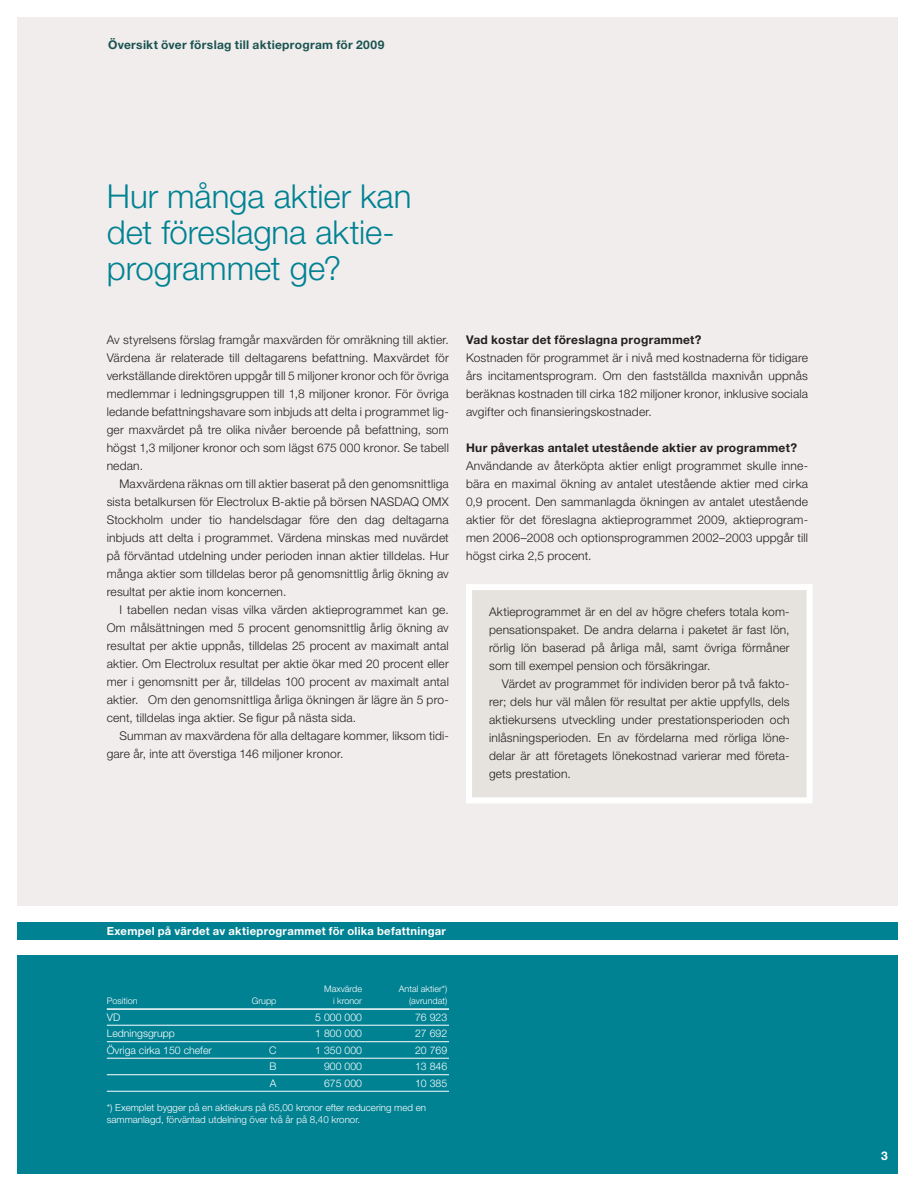
<style>
.page{position:relative;width:915px;height:1191px;background:#fff}
.page>*{position:absolute;margin:0;border:0;box-sizing:border-box;transform-origin:0 0}
.F_08_Underrubrik{font:300 33px/36px "Helvetica Neue LT Std";letter-spacing:-.005em;color:#008293}
.F_01_Bröd_u_indrag{font:300 12px/18px "Helvetica Neue LT Std";letter-spacing:.015em;color:#231f20;text-align:justify}
.F_02_Bröd_m_indrag{font:300 12px/18px "Helvetica Neue LT Std";letter-spacing:.015em;color:#231f20;text-align:justify}
.F_03_Mell_1{font:700 12px "Helvetica Neue LT Std";letter-spacing:.025em;color:#231f20}
.X_Avsnitt{font:700 12px "Helvetica Neue LT Std";letter-spacing:.025em;color:#1b5351}
.X_Avsnitt-2{font:700 12px "Helvetica Neue LT Std";color:#fff}
.F_11_Bildrubrik{font:700 11.25px "Helvetica Neue LT Std";letter-spacing:.025em;color:#fff}
.F_17_T_Text{font:300 10.5px "Helvetica Neue LT Std";color:#fff}
.F_19_T_Fotot{font:300 9.75px/12px "Helvetica Neue LT Std";color:#fff}
.F_15_T_Huvud{font:300 9px "Helvetica Neue LT Std";color:#fff}
</style>
<div class="page">
<div style="left:17px;top:955px;width:880px;height:219px;background:#008293"></div>
<div style="left:17px;top:17px;width:879px;height:888px;background:#f0edec"></div>
<div style="left:17px;top:922px;width:880px;height:17px;background:#008293"></div>
<div style="left:469px;top:587px;width:340px;height:213px;background:#e6e2de"></div>
<div style="left:466px;top:584px;width:346px;height:219px;border:6px solid #fff"></div>
<hr style="left:107px;top:1008px;width:342px;height:1px;background:#fff">
<hr style="left:107px;top:1024px;width:342px;height:1px;background:#fff">
<hr style="left:107px;top:1041px;width:342px;height:1px;background:#fff">
<hr style="left:107px;top:1057px;width:342px;height:1px;background:#fff">
<hr style="left:107px;top:1074px;width:342px;height:1px;background:#fff">
<hr style="left:107px;top:1090px;width:342px;height:1px;background:#fff">
<p class="X_Avsnitt" style="left:108px;top:37px;width:277px">Översikt över förslag till aktieprogram för 2009</p>
<p class="F_08_Underrubrik" style="left:107px;top:178px;width:306px">Hur många aktier kan det föreslagna aktie&shy;programmet ge?</p>
<p class="F_01_Bröd_u_indrag" style="left:107px;top:330px;width:343px">Av styrelsens förslag framgår maxvärden för omräkning till aktier.<br>Värdena är relaterade till deltagarens befattning. Maxvärdet för verkställande direktören uppgår till 5 miljoner kronor och för övriga medlemmar i ledningsgruppen till 1,8 miljoner kronor. För övriga ledande befattningshavare som inbjuds att delta i programmet lig&shy;ger maxvärdet på tre olika nivåer beroende på befattning, som högst 1,3 miljoner kronor och som lägst 675 000 kronor. Se tabell nedan.</p>
<p class="F_02_Bröd_m_indrag" style="left:107px;top:474px;width:343px;text-indent:13px">Maxvärdena räknas om till aktier baserat på den genomsnittliga sista betalkursen för Electrolux B-aktie på börsen NASDAQ OMX Stockholm under tio handelsdagar före den dag deltagarna inbjuds att delta i programmet. Värdena minskas med nuvärdet på förväntad utdelning under perioden innan aktier tilldelas. Hur många aktier som tilldelas beror på genomsnittlig årlig ökning av resultat per aktie inom koncernen.</p>
<p class="F_02_Bröd_m_indrag" style="left:107px;top:600px;width:343px;text-indent:13px">I tabellen nedan visas vilka värden aktieprogrammet kan ge.<br>Om målsättningen med 5 procent genomsnittlig årlig ökning av resultat per aktie uppnås, tilldelas 25 procent av maximalt antal aktier. Om Electrolux resultat per aktie ökar med 20 procent eller mer i genomsnitt per år, tilldelas 100 procent av maximalt antal aktier. Om den genomsnittliga årliga ökningen är lägre än 5 pro&shy;cent, tilldelas inga aktier. Se figur på nästa sida.</p>
<p class="F_02_Bröd_m_indrag" style="left:107px;top:726px;width:343px;text-indent:13px">Summan av maxvärdena för alla deltagare kommer, liksom tidi&shy;gare år, inte att överstiga 146 miljoner kronor.</p>
<p class="F_03_Mell_1" style="left:466px;top:332px;width:237px">Vad kostar det föreslagna programmet?</p>
<p class="F_01_Bröd_u_indrag" style="left:466px;top:348px;width:343px">Kostnaden för programmet är i nivå med kostnaderna för tidigare års incitamentsprogram. Om den fastställda maxnivån uppnås beräknas kostnaden till cirka 182 miljoner kronor, inklusive sociala avgifter och finansieringskostnader.</p>
<p class="F_03_Mell_1" style="left:466px;top:440px;width:332px">Hur påverkas antalet utestående aktier av programmet?</p>
<p class="F_01_Bröd_u_indrag" style="left:466px;top:456px;width:343px">Användande av återköpta aktier enligt programmet skulle inne&shy;bära en maximal ökning av antalet utestående aktier med cirka 0,9 procent. Den sammanlagda ökningen av antalet utestående aktier för det föreslagna aktieprogrammet 2009, aktieprogram&shy;men 2006–2008 och optionsprogrammen 2002–2003 uppgår till högst cirka 2,5 procent.</p>
<p class="F_01_Bröd_u_indrag" style="left:489px;top:602px;width:302px">Aktieprogrammet är en del av högre chefers totala kom-</p>
<p class="F_01_Bröd_u_indrag" style="left:489px;top:620px;width:302px">pensationspaket. De andra delarna i paketet är fast lön,</p>
<p class="F_01_Bröd_u_indrag" style="left:489px;top:638px;width:302px">rörlig lön baserad på årliga mål, samt övriga förmåner</p>
<p class="F_01_Bröd_u_indrag" style="left:489px;top:656px;width:223px">som till exempel pension och försäkringar.</p>
<p class="F_01_Bröd_u_indrag" style="left:501px;top:674px;width:289px">Värdet av programmet för individen beror på två fakto-</p>
<p class="F_01_Bröd_u_indrag" style="left:489px;top:692px;width:302px">rer; dels hur väl målen för resultat per aktie uppfylls, dels</p>
<p class="F_01_Bröd_u_indrag" style="left:489px;top:710px;width:302px">aktiekursens utveckling under prestationsperioden och</p>
<p class="F_01_Bröd_u_indrag" style="left:489px;top:728px;width:302px">inlåsningsperioden. En av fördelarna med rörliga löne-</p>
<p class="F_01_Bröd_u_indrag" style="left:489px;top:746px;width:302px">delar är att företagets lönekostnad varierar med företa-</p>
<p class="F_01_Bröd_u_indrag" style="left:489px;top:764px;width:83px">gets prestation.</p>
<p class="F_11_Bildrubrik" style="left:107px;top:924px;width:340px">Exempel på värdet av aktieprogrammet för olika befattningar</p>
<p class="F_15_T_Huvud" style="left:324px;top:983px;width:39px">Maxvärde</p>
<p class="F_15_T_Huvud" style="left:399px;top:983px;width:50px">Antal aktier*)</p>
<p class="F_15_T_Huvud" style="left:107px;top:995px;width:32px">Position</p>
<p class="F_15_T_Huvud" style="left:252px;top:995px;width:26px">Grupp</p>
<p class="F_15_T_Huvud" style="left:333px;top:995px;width:31px">i kronor</p>
<p class="F_15_T_Huvud" style="left:409px;top:995px;width:40px">(avrundat)</p>
<p class="F_17_T_Text" style="left:107px;top:1010px;width:15px">VD</p>
<p class="F_17_T_Text" style="left:315px;top:1010px;width:48px">5 000 000</p>
<p class="F_17_T_Text" style="left:415px;top:1010px;width:34px">76 923</p>
<p class="F_17_T_Text" style="left:107px;top:1027px;width:70px">Ledningsgrupp</p>
<p class="F_17_T_Text" style="left:315px;top:1027px;width:48px">1 800 000</p>
<p class="F_17_T_Text" style="left:415px;top:1027px;width:34px">27 692</p>
<p class="F_17_T_Text" style="left:107px;top:1043px;width:106px">Övriga cirka 150 chefer</p>
<p class="F_17_T_Text" style="left:269px;top:1043px;width:9px">C</p>
<p class="F_17_T_Text" style="left:315px;top:1043px;width:48px">1 350 000</p>
<p class="F_17_T_Text" style="left:415px;top:1043px;width:34px">20 769</p>
<p class="F_17_T_Text" style="left:269px;top:1060px;width:9px">B</p>
<p class="F_17_T_Text" style="left:324px;top:1060px;width:39px">900 000</p>
<p class="F_17_T_Text" style="left:415px;top:1060px;width:34px">13 846</p>
<p class="F_17_T_Text" style="left:270px;top:1076px;width:8px">A</p>
<p class="F_17_T_Text" style="left:324px;top:1076px;width:39px">675 000</p>
<p class="F_17_T_Text" style="left:415px;top:1076px;width:34px">10 385</p>
<p class="F_19_T_Fotot" style="left:107px;top:1101px;width:320px">*) Exemplet bygger på en aktiekurs på 65,00 kronor efter reducering med en sammanlagd, förväntad utdelning över två år på 8,40 kronor.</p>
<p class="X_Avsnitt-2" style="left:880px;top:1148px;width:8px">3</p>
</div>
